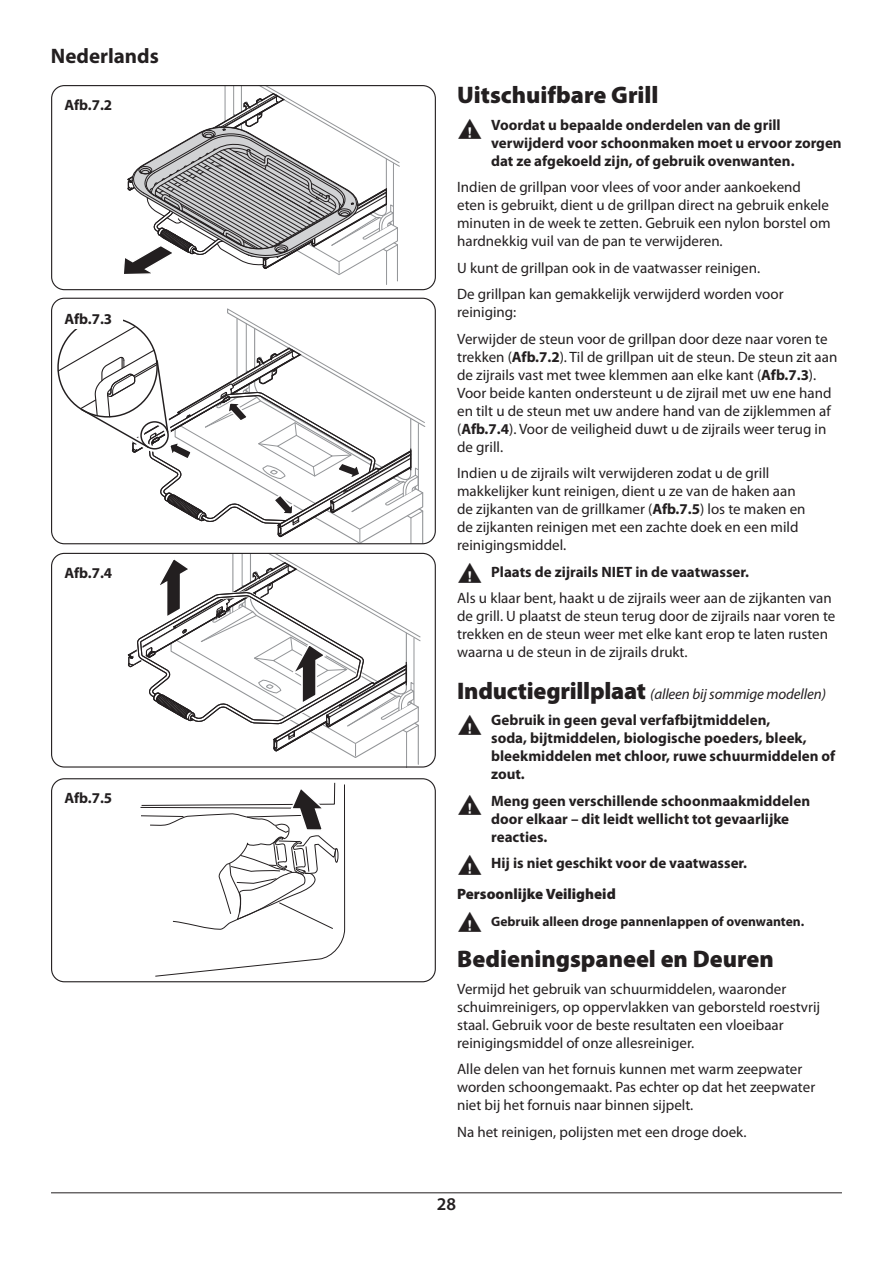
<style>
.page{position:relative;width:893px;height:1263px;background:#fff}
.page>*{position:absolute;margin:0;border:0;box-sizing:border-box;transform-origin:0 0}
.Heading_2{font:900 24px "Myriad Pro";color:#231f20}
.t1{font:700 21px "Myriad Pro";color:#231f20}
.t2{font:600 18px "Myriad Pro";color:#231f20}
.Body{font:15px/18px "Myriad Pro";color:#231f20}
.t3{font:700 15px/18px "Myriad Pro";color:#231f20}
.Heading_2-2{font:italic 15px "Myriad Pro";letter-spacing:-.01em;color:#231f20}
.t4{font:900 15px "Myriad Pro";color:#231f20}
.t5{font:700 13.5px "Myriad Pro";color:#231f20}
.s1{font-weight:700}
.s2{font-weight:900;font-style:normal;font-size:24px}
</style>
<div class="page">
<hr style="left:51px;top:1192px;width:791px;height:1px;background:#231f20">
<svg style="left:124px;top:87px;width:276px;height:198px"></svg>
<div style="left:51px;top:85px;width:385px;height:205px;border:1px solid #231f20;border-radius:13px"></div>
<svg style="left:57px;top:308px;width:369px;height:236px"></svg>
<div style="left:51px;top:298px;width:385px;height:246px;border:1px solid #231f20;border-radius:13px"></div>
<hr style="left:418px;top:725px;width:1px;height:39px;background:#939598">
<hr style="left:406px;top:732px;width:1px;height:35px;background:#939598">
<svg style="left:127px;top:555px;width:294px;height:204px"></svg>
<div style="left:51px;top:553px;width:385px;height:214px;border:1px solid #231f20;border-radius:13px"></div>
<svg style="left:140px;top:782px;width:205px;height:194px"></svg>
<div style="left:51px;top:778px;width:385px;height:204px;border:1px solid #231f20;border-radius:13px"></div>
<div style="left:60px;top:307px;width:63px;height:21px;background:#fff"></div>
<h2 class="t1" style="left:51px;top:42px;width:109px">Nederlands</h2>
<p class="t3" style="left:65px;top:95px;width:49px">Afb.7.2</p>
<p class="t3" style="left:65px;top:309px;width:49px">Afb.7.3</p>
<p class="t3" style="left:65px;top:563px;width:49px">Afb.7.4</p>
<p class="t3" style="left:65px;top:788px;width:49px">Afb.7.5</p>
<p class="Heading_2" style="left:457px;top:81px;width:203px">Uitschuifbare Grill</p>
<p class="t3" style="left:491px;top:115px;width:352px;text-indent:-34px">■ Voordat u bepaalde onderdelen van de grill verwijderd voor schoonmaken moet u ervoor zorgen dat ze afgekoeld zijn, of gebruik ovenwanten.</p>
<p class="Body" style="left:457px;top:178px;width:375px">Indien de grillpan voor vlees of voor ander aankoekend eten is gebruikt, dient u de grillpan direct na gebruik enkele minuten in de week te zetten. Gebruik een nylon borstel om hardnekkig vuil van de pan te verwijderen.</p>
<p class="Body" style="left:457px;top:258px;width:305px">U kunt de grillpan ook in de vaatwasser reinigen.</p>
<p class="Body" style="left:457px;top:285px;width:328px">De grillpan kan gemakkelijk verwijderd worden voor reiniging:</p>
<p class="Body" style="left:457px;top:329px;width:382px">Verwijder de steun voor de grillpan door deze naar voren te trekken (<span class="s1">Afb.7.2</span>). Til de grillpan uit de steun. De steun zit aan de zijrails vast met twee klemmen aan elke kant (<span class="s1">Afb.7.3</span>).<br>Voor beide kanten ondersteunt u de zijrail met uw ene hand en tilt u de steun met uw andere hand van de zijklemmen af (<span class="s1">Afb.7.4</span>). Voor de veiligheid duwt u de zijrails weer terug in de grill.</p>
<p class="Body" style="left:457px;top:464px;width:350px">Indien u de zijrails wilt verwijderen zodat u de grill makkelijker kunt reinigen, dient u ze van de haken aan de zijkanten van de grillkamer (<span class="s1">Afb.7.5</span>) los te maken en de zijkanten reinigen met een zachte doek en een mild reinigingsmiddel.</p>
<p class="t3" style="left:457px;top:562px;width:293px">■ Plaats de zijrails NIET in de vaatwasser.</p>
<p class="Body" style="left:457px;top:589px;width:380px">Als u klaar bent, haakt u de zijrails weer aan de zijkanten van de grill. U plaatst de steun terug door de zijrails naar voren te trekken en de steun weer met elke kant erop te laten rusten waarna u de steun in de zijrails drukt.</p>
<p class="Heading_2-2" style="left:457px;top:684px;width:370px"><span class="s2">Inductiegrillplaat</span> (alleen bij sommige modellen)</p>
<p class="t3" style="left:491px;top:711px;width:346px;text-indent:-34px">■ Gebruik in geen geval verfafbijtmiddelen,<br>soda, bijtmiddelen, biologische poeders, bleek, bleekmiddelen met chloor, ruwe schuurmiddelen of zout.</p>
<p class="t3" style="left:491px;top:791px;width:320px;text-indent:-34px">■ Meng geen verschillende schoonmaakmiddelen door elkaar – dit leidt wellicht tot gevaarlijke reacties.</p>
<p class="t3" style="left:457px;top:854px;width:292px">■ Hij is niet geschikt voor de vaatwasser.</p>
<p class="t4" style="left:457px;top:885px;width:160px">Persoonlijke Veiligheid</p>
<p class="t5" style="left:457px;top:912px;width:349px">■ Gebruik alleen droge pannenlappen of ovenwanten.</p>
<p class="Heading_2" style="left:457px;top:945px;width:318px">Bedieningspaneel en Deuren</p>
<p class="Body" style="left:457px;top:979px;width:364px">Vermijd het gebruik van schuurmiddelen, waaronder schuimreinigers, op oppervlakken van geborsteld roestvrij staal. Gebruik voor de beste resultaten een vloeibaar reinigingsmiddel of onze allesreiniger.</p>
<p class="Body" style="left:457px;top:1060px;width:360px">Alle delen van het fornuis kunnen met warm zeepwater worden schoongemaakt. Pas echter op dat het zeepwater niet bij het fornuis naar binnen sijpelt.</p>
<p class="Body" style="left:457px;top:1122px;width:291px">Na het reinigen, polijsten met een droge doek.</p>
<p class="t2" style="left:437px;top:1193px;width:21px">28</p>
</div>
